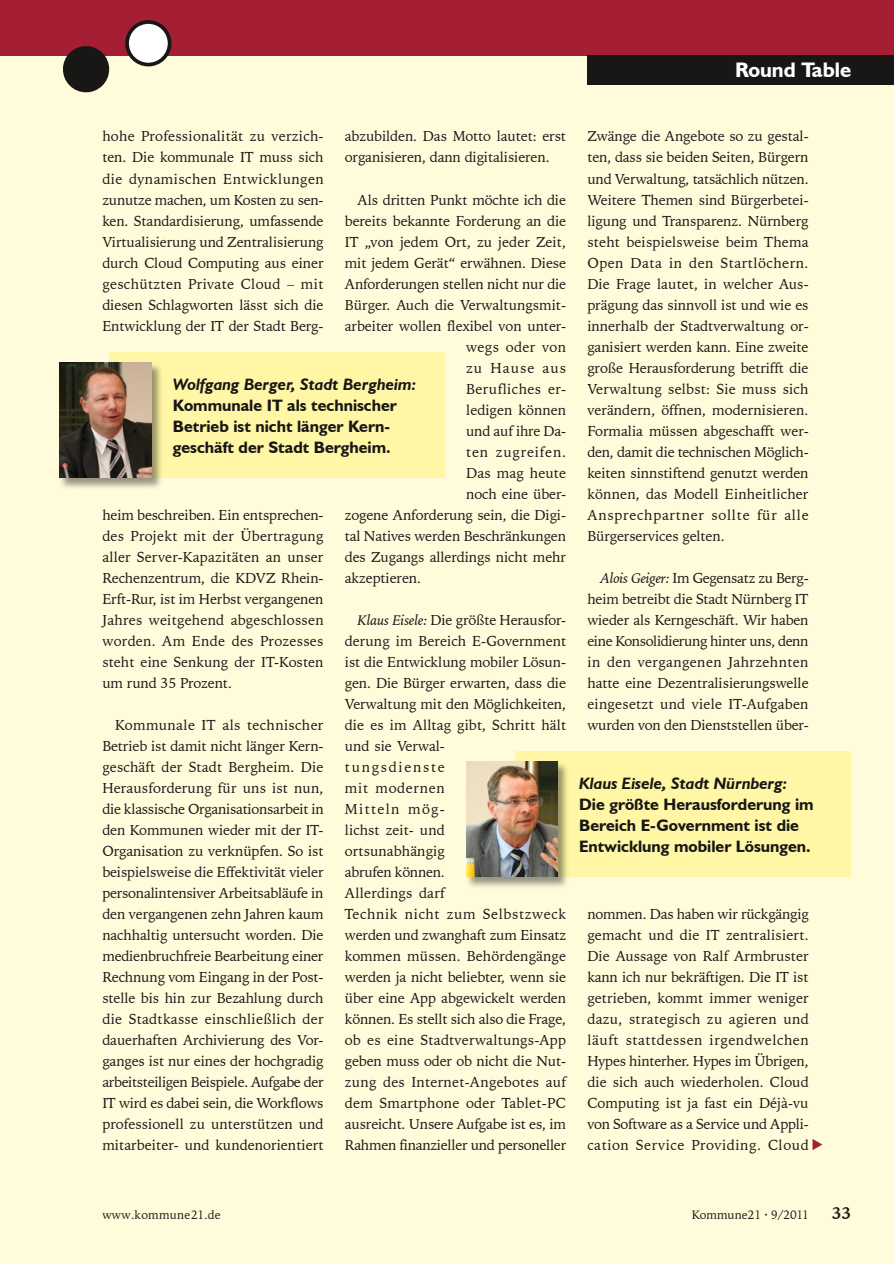
<style>
.page{position:relative;width:894px;height:1264px;background:#fff}
.page>*{position:absolute;margin:0;border:0;box-sizing:border-box;transform-origin:0 0}
.Kolumnentitel_rb{font:700 21px "Humanist 521 BT";color:#fff}
.Meldungen_Überschrift{font:700 16.5px "Humanist 521 BT";color:#181716}
.Meldungen_Überschrift-2{font:italic 700 16.5px "Humanist 521 BT";color:#181716}
.t1{font:700 16.5px "Iowan Old Style BT";color:#181716}
.Text_mit_Einzug_und_Abstand_vor_Absatz{font:14.25px/21px "Iowan Old Style BT";letter-spacing:-.01em;color:#181716;text-align:justify}
.Text_mit_Einzug_und_Abstand_vor_Absatz-2{font:14.25px "Iowan Old Style BT";letter-spacing:.03em;color:#181716}
.Text_mit_Einzug_und_Abstand_vor_Absatz-3{font:14.25px "Iowan Old Style BT";letter-spacing:.055em;color:#181716}
.Text_mit_Einzug_und_Abstand_vor_Absatz-4{font:14.25px "Iowan Old Style BT";letter-spacing:.075em;color:#181716}
.t2{font:12px "Iowan Old Style BT";letter-spacing:.01em;color:#181716}
.s1{font-style:italic}
</style>
<div class="page">
<div style="left:0;top:0;width:893px;height:1263px;background:#fffbdb"></div>
<div style="left:109px;top:352px;width:336px;height:125px;background:#fff6a6"></div>
<div style="left:58px;top:361px;width:106px;height:130px;background:#181716;opacity:.45"></div>
<img style="left:60px;top:362px;width:91px;height:115px">
<div style="left:515px;top:751px;width:336px;height:125px;background:#fff6a6"></div>
<div style="left:464px;top:760px;width:106px;height:130px;background:#181716;opacity:.45"></div>
<img style="left:466px;top:761px;width:91px;height:115px">
<div style="left:0;top:0;width:893px;height:55px;background:#a51f34"></div>
<div style="left:587px;top:55px;width:306px;height:30px;background:#181716"></div>
<div style="left:127px;top:22px;width:42px;height:43px;background:#fff;border-radius:50%"></div>
<div style="left:125px;top:20px;width:46px;height:46px;border:4px solid #181716;border-radius:50%"></div>
<svg style="left:57px;top:46px;width:58px;height:47px"></svg>
<p class="Kolumnentitel_rb" style="left:735px;top:57px;width:118px">Round Table</p>
<p class="Text_mit_Einzug_und_Abstand_vor_Absatz" style="left:345px;top:126px;width:223px">abzubilden. Das Motto lautet: erst organisieren, dann digitalisieren.</p>
<p class="Text_mit_Einzug_und_Abstand_vor_Absatz" style="left:357px;top:189px;width:210px">Als dritten Punkt möchte ich die</p>
<p class="Text_mit_Einzug_und_Abstand_vor_Absatz" style="left:345px;top:210px;width:223px">bereits bekannte Forderung an die</p>
<p class="Text_mit_Einzug_und_Abstand_vor_Absatz" style="left:345px;top:231px;width:222px">IT „von jedem Ort, zu jeder Zeit,</p>
<p class="Text_mit_Einzug_und_Abstand_vor_Absatz" style="left:345px;top:252px;width:223px">mit jedem Gerät“ erwähnen. Diese</p>
<p class="Text_mit_Einzug_und_Abstand_vor_Absatz" style="left:345px;top:273px;width:223px">Anforderungen stellen nicht nur die</p>
<p class="Text_mit_Einzug_und_Abstand_vor_Absatz" style="left:345px;top:294px;width:223px">Bürger. Auch die Verwaltungsmit-</p>
<p class="Text_mit_Einzug_und_Abstand_vor_Absatz" style="left:345px;top:315px;width:223px">arbeiter wollen flexibel von unter-</p>
<p class="Text_mit_Einzug_und_Abstand_vor_Absatz-2" style="left:466px;top:337px;width:101px">wegs oder von</p>
<p class="Text_mit_Einzug_und_Abstand_vor_Absatz-4" style="left:466px;top:358px;width:101px">zu Hause aus</p>
<p class="Text_mit_Einzug_und_Abstand_vor_Absatz-2" style="left:466px;top:379px;width:101px">Berufliches er-</p>
<p class="Text_mit_Einzug_und_Abstand_vor_Absatz" style="left:466px;top:399px;width:101px">ledigen können</p>
<p class="Text_mit_Einzug_und_Abstand_vor_Absatz" style="left:466px;top:420px;width:101px">und auf ihre Da-</p>
<p class="Text_mit_Einzug_und_Abstand_vor_Absatz-3" style="left:466px;top:442px;width:101px">ten zugreifen.</p>
<p class="Text_mit_Einzug_und_Abstand_vor_Absatz" style="left:466px;top:462px;width:101px">Das mag heute</p>
<p class="Text_mit_Einzug_und_Abstand_vor_Absatz" style="left:466px;top:483px;width:101px">noch eine über-</p>
<p class="Text_mit_Einzug_und_Abstand_vor_Absatz" style="left:345px;top:504px;width:223px">zogene Anforderung sein, die Digi-</p>
<p class="Text_mit_Einzug_und_Abstand_vor_Absatz" style="left:345px;top:525px;width:223px">tal Natives werden Beschränkungen</p>
<p class="Text_mit_Einzug_und_Abstand_vor_Absatz" style="left:345px;top:546px;width:223px">des Zugangs allerdings nicht mehr</p>
<p class="Text_mit_Einzug_und_Abstand_vor_Absatz" style="left:345px;top:567px;width:78px">akzeptieren.</p>
<p class="Text_mit_Einzug_und_Abstand_vor_Absatz" style="left:345px;top:609px;width:223px;text-align:left;text-indent:13px"><span class="s1">Klaus Eisele:</span> Die größte Herausfor&shy;derung im Bereich E-Government ist die Entwicklung mobiler Lösun&shy;gen. Die Bürger erwarten, dass die<br>Verwaltung mit den Möglichkeiten, die es im Alltag gibt, Schritt hält und sie Verwal-<br>tungsdienste<br>mit modernen<br>Mitteln mög-<br>lichst zeit- und<br>ortsunabhängig<br>abrufen können.<br>Allerdings darf<br>Technik nicht zum Selbstzweck werden und zwanghaft zum Einsatz kommen müssen. Behördengänge werden ja nicht beliebter, wenn sie über eine App abgewickelt werden können. Es stellt sich also die Frage, ob es eine Stadtverwaltungs-App geben muss oder ob nicht die Nut&shy;zung des Internet-Angebotes auf dem Smartphone oder Tablet-PC ausreicht. Unsere Aufgabe ist es, im<br>Rahmen finanzieller und personeller</p>
<p class="Text_mit_Einzug_und_Abstand_vor_Absatz" style="left:102px;top:126px;width:223px">hohe Professionalität zu verzich&shy;ten. Die kommunale IT muss sich die dynamischen Entwicklungen zunutze machen, um Kosten zu sen&shy;ken. Standardisierung, umfassende Virtualisierung und Zentralisierung durch Cloud Computing aus einer geschützten Private Cloud – mit diesen Schlagworten lässt sich die Entwicklung der IT der Stadt Berg-</p>
<p class="Meldungen_Überschrift-2" style="left:173px;top:373px;width:245px">Wolfgang Berger, Stadt Bergheim:</p>
<p class="Meldungen_Überschrift" style="left:173px;top:394px;width:225px">Kommunale IT als technischer</p>
<p class="Meldungen_Überschrift" style="left:173px;top:415px;width:219px">Betrieb ist nicht länger Kern-</p>
<p class="Meldungen_Überschrift" style="left:173px;top:436px;width:219px">geschäft der Stadt Bergheim.</p>
<p class="Text_mit_Einzug_und_Abstand_vor_Absatz" style="left:102px;top:504px;width:223px">heim beschreiben. Ein entsprechen&shy;des Projekt mit der Übertragung aller Server-Kapazitäten an unser Rechenzentrum, die KDVZ Rhein-Erft-Rur, ist im Herbst vergangenen Jahres weitgehend abgeschlossen worden. Am Ende des Prozesses steht eine Senkung der IT-Kosten um rund 35 Prozent.</p>
<p class="Text_mit_Einzug_und_Abstand_vor_Absatz" style="left:102px;top:714px;width:223px;text-indent:13px">Kommunale IT als technischer Betrieb ist damit nicht länger Kern&shy;geschäft der Stadt Bergheim. Die Herausforderung für uns ist nun, die klassische Organisationsarbeit in den Kommunen wieder mit der IT-Organisation zu verknüpfen. So ist beispielsweise die Effektivität vieler personalintensiver Arbeitsabläufe in den vergangenen zehn Jahren kaum nachhaltig untersucht worden. Die medienbruchfreie Bearbeitung einer Rechnung vom Eingang in der Post&shy;stelle bis hin zur Bezahlung durch die Stadtkasse einschließlich der dauerhaften Archivierung des Vor&shy;ganges ist nur eines der hochgradig arbeitsteiligen Beispiele. Aufgabe der IT wird es dabei sein, die Workflows professionell zu unterstützen und mitarbeiter- und kundenorientiert</p>
<p class="Text_mit_Einzug_und_Abstand_vor_Absatz" style="left:587px;top:126px;width:223px">Zwänge die Angebote so zu gestal&shy;ten, dass sie beiden Seiten, Bürgern und Verwaltung, tatsächlich nützen.<br>Weitere Themen sind Bürgerbetei&shy;ligung und Transparenz. Nürnberg steht beispielsweise beim Thema Open Data in den Startlöchern.<br>Die Frage lautet, in welcher Aus&shy;prägung das sinnvoll ist und wie es innerhalb der Stadtverwaltung or&shy;ganisiert werden kann. Eine zweite große Herausforderung betrifft die Verwaltung selbst: Sie muss sich verändern, öffnen, modernisieren.<br>Formalia müssen abgeschafft wer&shy;den, damit die technischen Möglich&shy;keiten sinnstiftend genutzt werden können, das Modell Einheitlicher Ansprechpartner sollte für alle Bürgerservices gelten.</p>
<p class="Text_mit_Einzug_und_Abstand_vor_Absatz" style="left:587px;top:567px;width:223px;text-indent:13px"><span class="s1">Alois Geiger:</span> Im Gegensatz zu Berg&shy;heim betreibt die Stadt Nürnberg IT wieder als Kerngeschäft. Wir haben eine Konsolidierung hinter uns, denn in den vergangenen Jahrzehnten hatte eine Dezentralisierungswelle eingesetzt und viele IT-Aufgaben wurden von den Dienststellen über-</p>
<p class="Meldungen_Überschrift-2" style="left:579px;top:772px;width:209px">Klaus Eisele, Stadt Nürnberg:</p>
<p class="Meldungen_Überschrift" style="left:579px;top:793px;width:236px">Die größte Herausforderung im</p>
<p class="Meldungen_Überschrift" style="left:579px;top:814px;width:221px">Bereich E-Government ist die</p>
<p class="Meldungen_Überschrift" style="left:579px;top:835px;width:233px">Entwicklung mobiler Lösungen.</p>
<p class="Text_mit_Einzug_und_Abstand_vor_Absatz" style="left:587px;top:903px;width:223px">nommen. Das haben wir rückgängig gemacht und die IT zentralisiert.<br>Die Aussage von Ralf Armbruster kann ich nur bekräftigen. Die IT ist getrieben, kommt immer weniger dazu, strategisch zu agieren und läuft stattdessen irgendwelchen Hypes hinterher. Hypes im Übrigen, die sich auch wiederholen. Cloud Computing ist ja fast ein Déjà-vu von Software as a Service und Appli&shy;cation Service Providing. Cloud</p>
<p class="t2" style="left:102px;top:1206px;width:120px">www.kommune21.de</p>
<p class="t2" style="left:691px;top:1206px;width:118px">Kommune21 · 9/2011</p>
<p class="t1" style="left:831px;top:1202px;width:21px">33</p>
</div>
